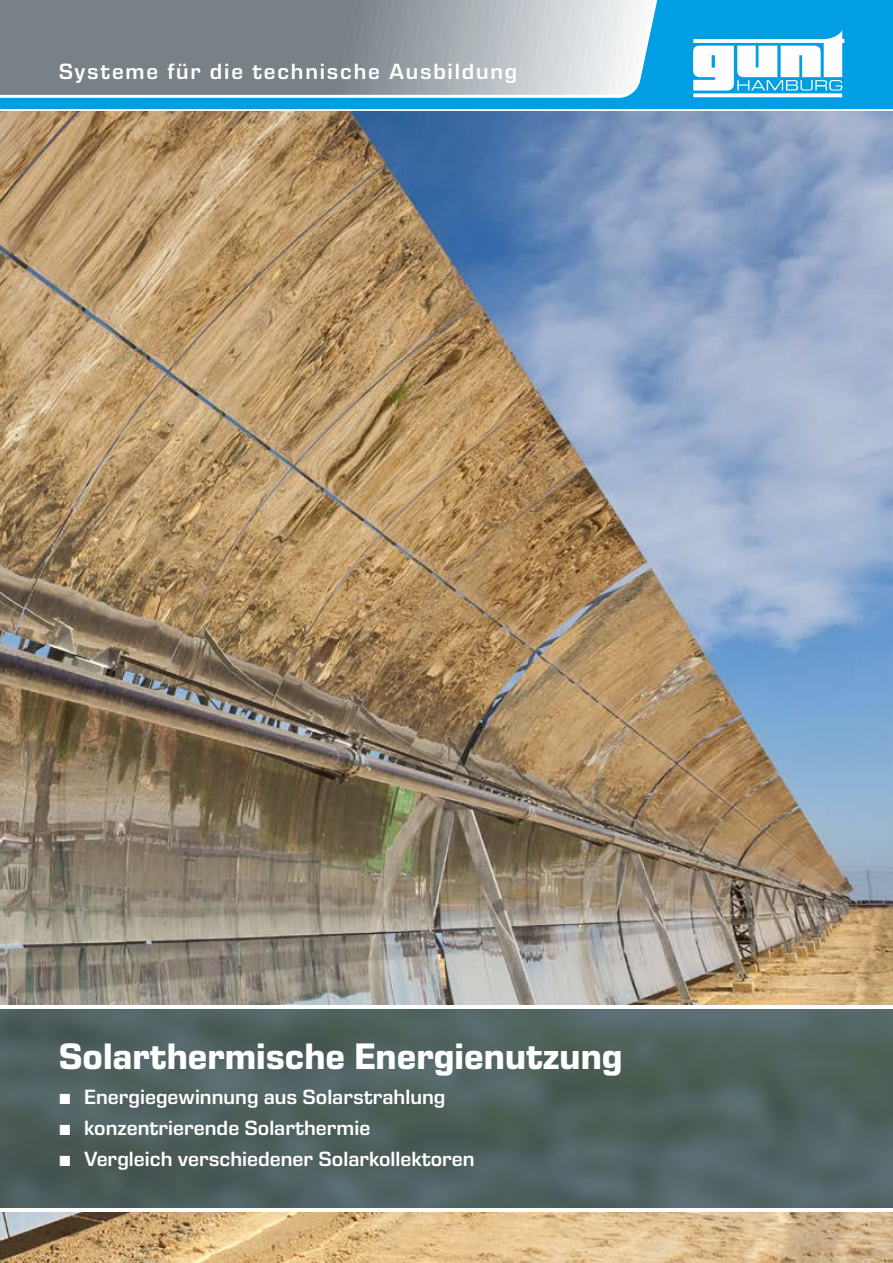
<style>
.page{position:relative;width:893px;height:1263px;background:#fff}
.page>*{position:absolute;margin:0;border:0;box-sizing:border-box;transform-origin:0 0}
.t1{font:700 93px "gunt 2 E Symbol";color:#fff}
.t2{font:700 37.5px "Eurostile Next LT Pro";color:#fff}
.t3{font:600 22.5px "Eurostile Next LT Pro";letter-spacing:.08em;color:#fff}
.t4{font:600 21px "Eurostile Next LT Pro";color:#fff}
</style>
<div class="page">
<img style="left:0;top:111px;width:893px;height:1152px">
<div style="left:0;top:0;width:893px;height:108px;background:#009fe3"></div>
<svg style="left:0;top:0;width:658px;height:98px"></svg>
<img style="left:0;top:1009px;width:893px;height:200px">
<hr style="left:0;top:1006px;width:893px;height:3px;background:#fff">
<hr style="left:0;top:1209px;width:893px;height:3px;background:#fff">
<p class="t3" style="left:59px;top:59px;width:460px">Systeme für die technische Ausbildung</p>
<h1 class="t1" style="left:735px;top:18px;width:116px">◆■▼</h1>
<h2 class="t2" style="left:59px;top:1035px;width:565px">Solarthermische Energienutzung</h2>
<p class="t4" style="left:59px;top:1086px;width:388px">• Energiegewinnung aus Solarstrahlung</p>
<p class="t4" style="left:59px;top:1117px;width:313px">• konzentrierende Solarthermie</p>
<p class="t4" style="left:59px;top:1148px;width:417px">• Vergleich verschiedener Solarkollektoren</p>
</div>
